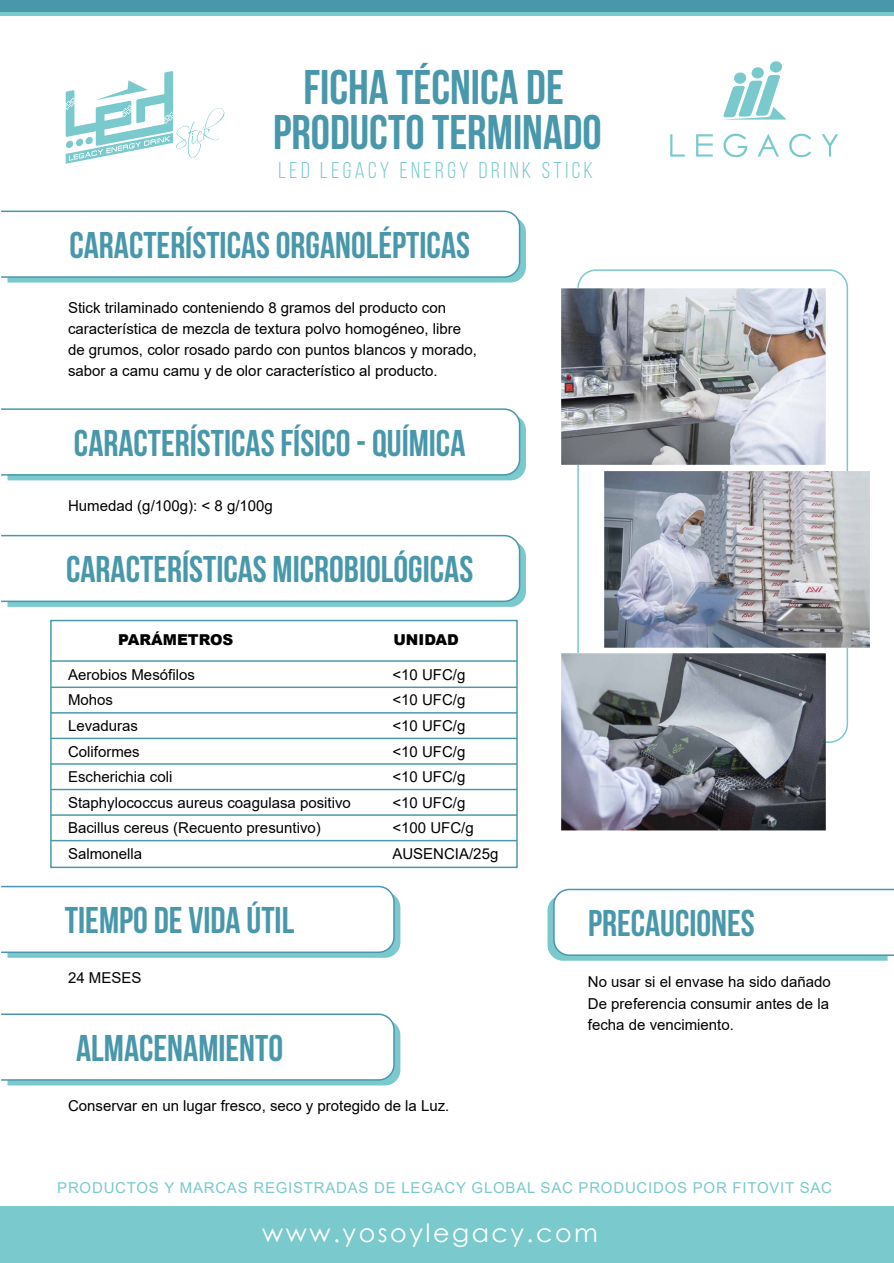
<style>
.page{position:relative;width:894px;height:1263px;background:#fff}
.page>*{position:absolute;margin:0;border:0;box-sizing:border-box;transform-origin:0 0}
.t1{font:48.6px/45px "Bebas Neue";color:#4897aa;text-align:center}
.t2{font:37.2px "Bebas Neue";color:#4897aa}
.t3{font:25.35px "Century Gothic";letter-spacing:.1em;color:#fff}
.t4{font:22.8px "Bebas Neue";letter-spacing:.15em;color:#7ac9cc}
.t5{font:15px/21px "Arial";color:#000}
.t6{font:15px "Arial";letter-spacing:.05em;color:#7ac9cc}
.t7{font:900 15px "Arial";color:#000}
</style>
<div class="page">
<img style="left:561px;top:288px;width:264px;height:177px">
<div style="left:50px;top:620px;width:467px;height:248px;background:#fff;border:1px solid #4897aa"></div>
<hr style="left:51px;top:660px;width:465px;height:2px;background:#4897aa">
<hr style="left:51px;top:686px;width:465px;height:2px;background:#4897aa">
<hr style="left:51px;top:712px;width:465px;height:1px;background:#4897aa">
<hr style="left:51px;top:738px;width:465px;height:1px;background:#4897aa">
<hr style="left:51px;top:763px;width:465px;height:2px;background:#4897aa">
<hr style="left:51px;top:789px;width:465px;height:1px;background:#4897aa">
<hr style="left:51px;top:814px;width:465px;height:2px;background:#4897aa">
<hr style="left:51px;top:840px;width:465px;height:1px;background:#4897aa">
<div style="left:0;top:0;width:893px;height:12px;background:#4897aa"></div>
<hr style="left:0;top:12px;width:893px;height:4px;background:#7ac9cc">
<svg style="left:723px;top:61px;width:63px;height:59px"></svg>
<svg style="left:670px;top:134px;width:14px;height:23px"></svg>
<svg style="left:696px;top:134px;width:16px;height:23px"></svg>
<svg style="left:723px;top:134px;width:24px;height:23px"></svg>
<svg style="left:757px;top:134px;width:21px;height:23px"></svg>
<svg style="left:789px;top:134px;width:21px;height:23px"></svg>
<svg style="left:821px;top:134px;width:16px;height:23px"></svg>
<svg style="left:66px;top:71px;width:158px;height:93px"></svg>
<svg style="left:1px;top:210px;width:524px;height:73px"></svg>
<img style="left:561px;top:654px;width:264px;height:177px">
<img style="left:604px;top:471px;width:264px;height:177px">
<svg style="left:1px;top:408px;width:524px;height:72px"></svg>
<svg style="left:1px;top:534px;width:524px;height:73px"></svg>
<svg style="left:1px;top:885px;width:399px;height:73px"></svg>
<svg style="left:1px;top:1013px;width:399px;height:72px"></svg>
<svg style="left:547px;top:888px;width:346px;height:73px"></svg>
<div style="left:0;top:1206px;width:893px;height:57px;background:#7ac9cc"></div>
<h1 class="t1" style="left:273px;top:64px;width:330px">FICHA TÉCNICA DE<br>PRODUCTO TERMINADO</h1>
<h3 class="t4" style="left:278px;top:158px;width:316px">LED LEGACY ENERGY DRiNK STICK</h3>
<h2 class="t2" style="left:69px;top:225px;width:402px">CARACTERÍSTICAS ORGANOLéPTICAS</h2>
<p class="t5" style="left:68px;top:297px;width:410px">Stick trilaminado conteniendo 8 gramos del producto con característica de mezcla de textura polvo homogéneo, libre de grumos, color rosado pardo con puntos blancos y morado, sabor a camu camu y de olor característico al producto.</p>
<h2 class="t2" style="left:74px;top:423px;width:393px">CARACTERÍSTICAS FÍSICO - QUÍMICA</h2>
<p class="t5" style="left:68px;top:495px;width:206px">Humedad (g/100g): &lt; 8 g/100g</p>
<h2 class="t2" style="left:66px;top:549px;width:408px">CARACTERÍSTICAS MICROBIOLÓGICAS</h2>
<p class="t7" style="left:118px;top:629px;width:117px">PARÁMETROS</p>
<p class="t7" style="left:393px;top:629px;width:67px">UNIDAD</p>
<p class="t5" style="left:68px;top:664px;width:128px">Aerobios Mesófilos</p>
<p class="t5" style="left:392px;top:664px;width:74px">&lt;10 UFC/g</p>
<p class="t5" style="left:68px;top:689px;width:47px">Mohos</p>
<p class="t5" style="left:392px;top:689px;width:74px">&lt;10 UFC/g</p>
<p class="t5" style="left:68px;top:715px;width:72px">Levaduras</p>
<p class="t5" style="left:392px;top:715px;width:74px">&lt;10 UFC/g</p>
<p class="t5" style="left:68px;top:740px;width:73px">Coliformes</p>
<p class="t5" style="left:392px;top:740px;width:74px">&lt;10 UFC/g</p>
<p class="t5" style="left:68px;top:766px;width:106px">Escherichia coli</p>
<p class="t5" style="left:392px;top:766px;width:74px">&lt;10 UFC/g</p>
<p class="t5" style="left:68px;top:791px;width:284px">Staphylococcus aureus coagulasa positivo</p>
<p class="t5" style="left:392px;top:791px;width:74px">&lt;10 UFC/g</p>
<p class="t5" style="left:68px;top:817px;width:254px">Bacillus cereus (Recuento presuntivo)</p>
<p class="t5" style="left:392px;top:817px;width:83px">&lt;100 UFC/g</p>
<p class="t5" style="left:68px;top:842px;width:76px">Salmonella</p>
<p class="t5" style="left:392px;top:842px;width:107px">AUSENCIA/25g</p>
<h2 class="t2" style="left:65px;top:900px;width:231px">TIEMPO DE VIDA ÚTIL</h2>
<p class="t5" style="left:68px;top:967px;width:75px">24 MESES</p>
<h2 class="t2" style="left:76px;top:1027px;width:208px">ALMACENAMIENTO</h2>
<p class="t5" style="left:68px;top:1095px;width:383px">Conservar en un lugar fresco, seco y protegido de la Luz.</p>
<h2 class="t2" style="left:587px;top:903px;width:168px">PRECAUCIONES</h2>
<p class="t5" style="left:587px;top:971px;width:244px;text-align:justify">No usar si el envase ha sido dañado De preferencia consumir antes de la fecha de vencimiento.</p>
<p class="t6" style="left:57px;top:1177px;width:776px">PRODUCTOS Y MARCAS REGISTRADAS DE LEGACY GLOBAL SAC PRODUCIDOS POR FITOVIT SAC</p>
<h3 class="t3" style="left:262px;top:1214px;width:337px">www.yosoylegacy.com</h3>
</div>
